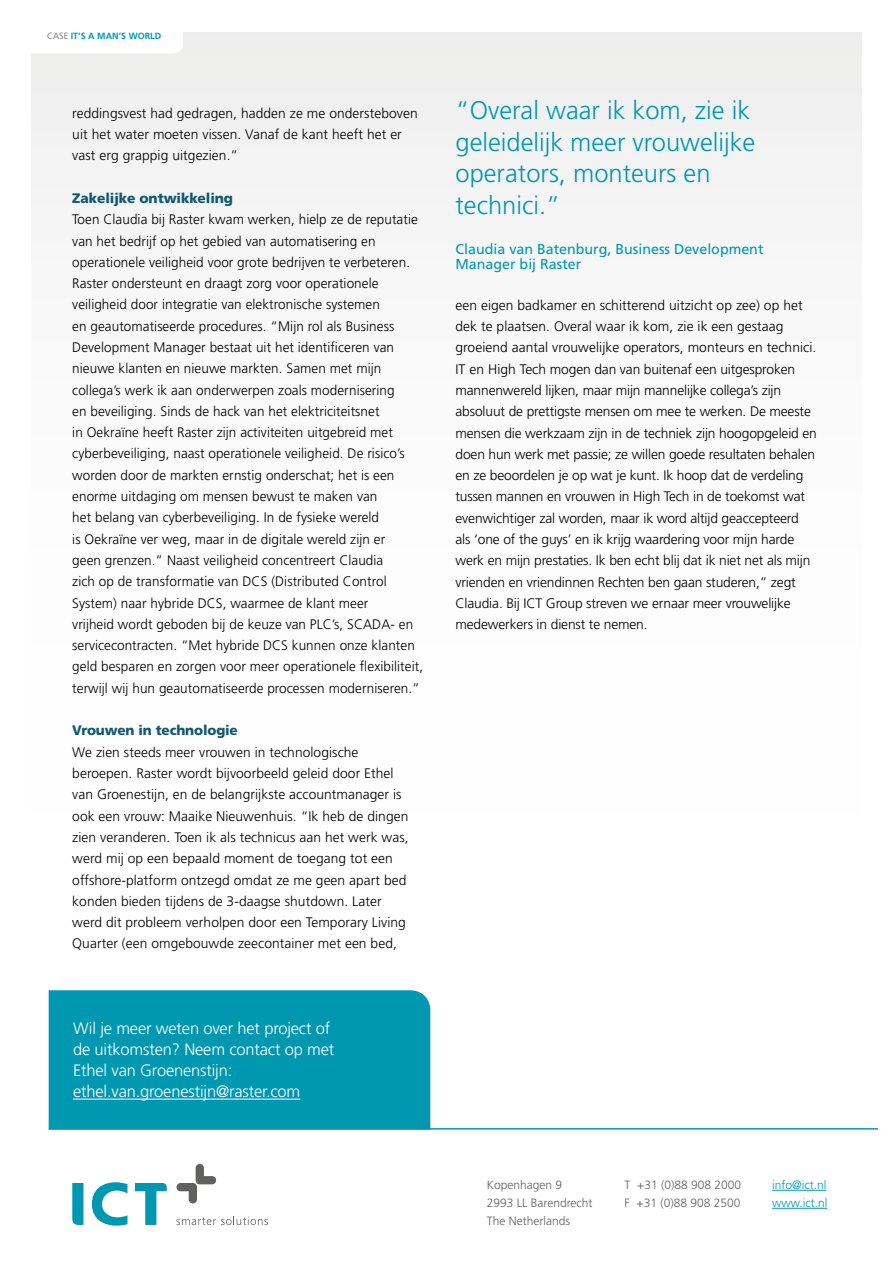
<style>
.page{position:relative;width:893px;height:1263px;background:#fff}
.page>*{position:absolute;margin:0;border:0;box-sizing:border-box;transform-origin:0 0}
.t1{font:300 25.5px/31.5px "Frutiger LT Std";color:#0097b1}
.t2{font:300 16.5px/21.3px "Frutiger LT Std";letter-spacing:-.01em;color:#fff}
.t3{font:14.25px/15px "Frutiger LT Std";color:#0097b1}
.t4{font:300 13.8px/21.3px "Frutiger LT Std";letter-spacing:.005em;color:#000}
.t5{font:900 13.8px "Frutiger LT Std";letter-spacing:-.01em;color:#10596e}
.t6{font:300 12px/18px "Frutiger LT Std";color:#616160}
.t7{font:300 12px/18px "Frutiger LT Std";color:#0097b1}
.t8{font:700 9px "Frutiger LT Std";color:#0097b1}
.s1{font-weight:300;color:#616160}
</style>
<div class="page">
<div style="left:32px;top:32px;width:829px;height:1194px;background:linear-gradient(to right,#fafafa,#fbfbfb)"></div>
<svg style="left:32px;top:32px;width:151px;height:21px"></svg>
<div style="left:456px;top:1162px;width:415px;height:85px;background:#fff"></div>
<svg style="left:176px;top:1164px;width:40px;height:39px"></svg>
<svg style="left:92px;top:1182px;width:35px;height:44px"></svg>
<svg style="left:72px;top:1183px;width:11px;height:42px"></svg>
<svg style="left:135px;top:1183px;width:32px;height:42px"></svg>
<svg style="left:176px;top:1216px;width:92px;height:9px"></svg>
<hr style="left:772px;top:1190px;width:54px;height:1px;background:#0097b1">
<hr style="left:772px;top:1208px;width:55px;height:1px;background:#0097b1">
<hr style="left:49px;top:1128px;width:829px;height:1px;background:#0097b1">
<div style="left:49px;top:990px;width:381px;height:138px;background:#0097b1"></div>
<hr style="left:73px;top:1099px;width:227px;height:1px;background:#fff">
<p class="t8" style="left:47px;top:30px;width:116px"><span class="s1">CASE</span> IT’S A MAN’S WORLD</p>
<p class="t4" style="left:72px;top:103px;width:347px">reddingsvest had gedragen, hadden ze me ondersteboven uit het water moeten vissen. Vanaf de kant heeft het er vast erg grappig uitgezien.”</p>
<p class="t5" style="left:72px;top:190px;width:162px">Zakelijke ontwikkeling</p>
<p class="t4" style="left:72px;top:209px;width:352px">Toen Claudia bij Raster kwam werken, hielp ze de reputatie van het bedrijf op het gebied van automatisering en operationele veiligheid voor grote bedrijven te verbeteren.<br>Raster ondersteunt en draagt zorg voor operationele veiligheid door integratie van elektronische systemen<br>en geautomatiseerde procedures. “Mijn rol als Business Development Manager bestaat uit het identificeren van nieuwe klanten en nieuwe markten. Samen met mijn collega’s werk ik aan onderwerpen zoals modernisering<br>en beveiliging. Sinds de hack van het elektriciteitsnet<br>in Oekraïne heeft Raster zijn activiteiten uitgebreid met cyberbeveiliging, naast operationele veiligheid. De risico’s worden door de markten ernstig onderschat; het is een enorme uitdaging om mensen bewust te maken van<br>het belang van cyberbeveiliging. In de fysieke wereld<br>is Oekraïne ver weg, maar in de digitale wereld zijn er<br>geen grenzen.” Naast veiligheid concentreert Claudia<br>zich op de transformatie van DCS (Distributed Control System) naar hybride DCS, waarmee de klant meer<br>vrijheid wordt geboden bij de keuze van PLC’s, SCADA- en servicecontracten. “Met hybride DCS kunnen onze klanten geld besparen en zorgen voor meer operationele flexibiliteit, terwijl wij hun geautomatiseerde processen moderniseren.”</p>
<p class="t5" style="left:72px;top:722px;width:167px">Vrouwen in technologie</p>
<p class="t4" style="left:72px;top:742px;width:338px">We zien steeds meer vrouwen in technologische beroepen. Raster wordt bijvoorbeeld geleid door Ethel van Groenestijn, en de belangrijkste accountmanager is ook een vrouw: Maaike Nieuwenhuis. “Ik heb de dingen zien veranderen. Toen ik als technicus aan het werk was, werd mij op een bepaald moment de toegang tot een offshore-platform ontzegd omdat ze me geen apart bed konden bieden tijdens de 3-daagse shutdown. Later werd dit probleem verholpen door een Temporary Living Quarter (een omgebouwde zeecontainer met een bed,</p>
<p class="t2" style="left:73px;top:1017px;width:263px">Wil je meer weten over het project of de uitkomsten? Neem contact op met Ethel van Groenenstijn: ethel.van.groenestijn@raster.com</p>
<h1 class="t1" style="left:455px;top:95px;width:301px">“Overal waar ik kom, zie ik geleidelijk meer vrouwelijke operators, monteurs en technici.”</h1>
<p class="t3" style="left:455px;top:242px;width:310px">Claudia van Batenburg, Business Development<br>Manager bij Raster</p>
<p class="t4" style="left:455px;top:294px;width:363px">een eigen badkamer en schitterend uitzicht op zee) op het dek te plaatsen. Overal waar ik kom, zie ik een gestaag groeiend aantal vrouwelijke operators, monteurs en technici.<br>IT en High Tech mogen dan van buitenaf een uitgesproken mannenwereld lijken, maar mijn mannelijke collega’s zijn absoluut de prettigste mensen om mee te werken. De meeste mensen die werkzaam zijn in de techniek zijn hoogopgeleid en doen hun werk met passie; ze willen goede resultaten behalen en ze beoordelen je op wat je kunt. Ik hoop dat de verdeling tussen mannen en vrouwen in High Tech in de toekomst wat evenwichtiger zal worden, maar ik word altijd geaccepteerd als ‘one of the guys’ en ik krijg waardering voor mijn harde werk en mijn prestaties. Ik ben echt blij dat ik niet net als mijn vrienden en vriendinnen Rechten ben gaan studeren,” zegt Claudia. Bij ICT Group streven we ernaar meer vrouwelijke medewerkers in dienst te nemen.</p>
<p class="t6" style="left:487px;top:1176px;width:107px">Kopenhagen 9<br>2993 LL Barendrecht<br>The Netherlands</p>
<p class="t6" style="left:625px;top:1176px;width:118px">T +31 (0)88 908 2000<br>F +31 (0)88 908 2500</p>
<p class="t7" style="left:772px;top:1176px;width:57px">info@ict.nl www.ict.nl</p>
</div>
